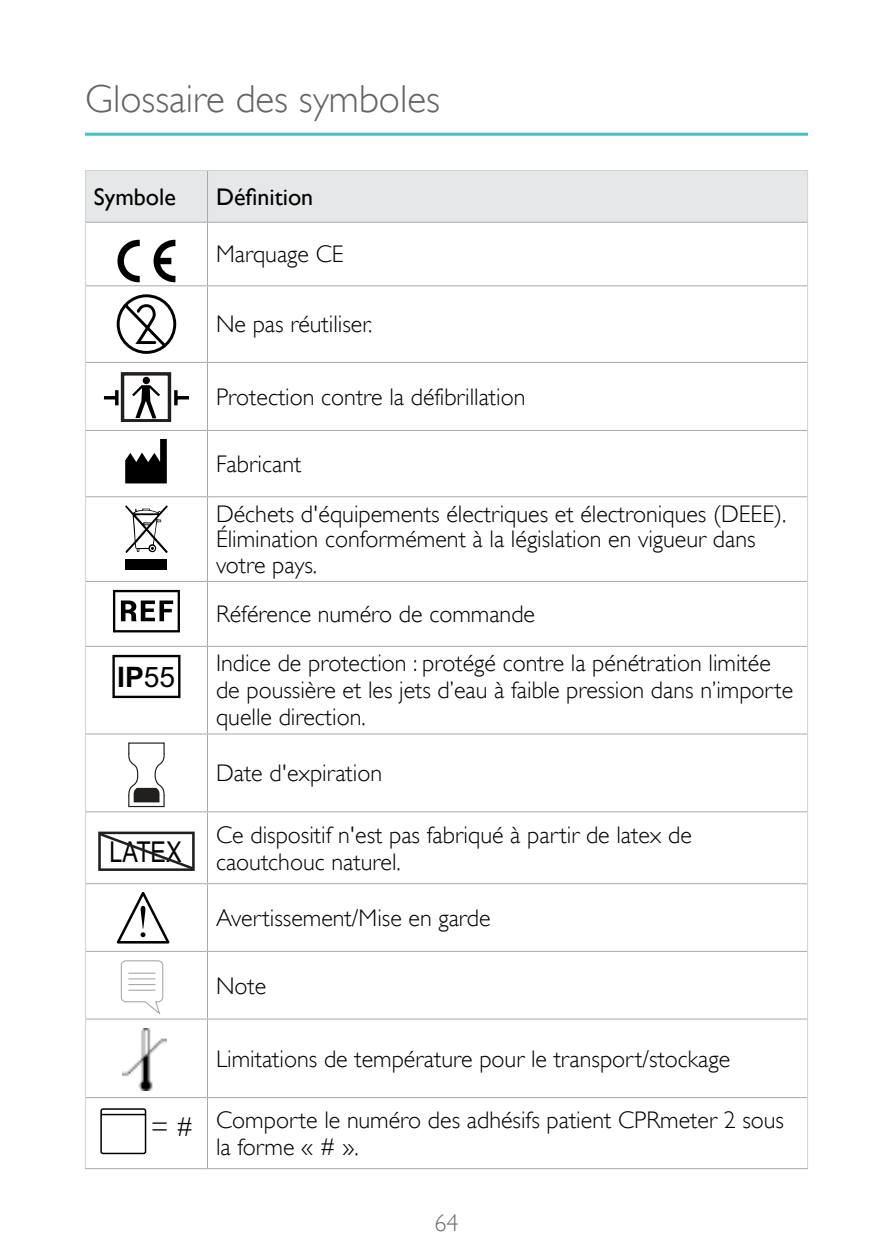
<style>
.page{position:relative;width:893px;height:1259px;background:#fff}
.page>*{position:absolute;margin:0;border:0;box-sizing:border-box;transform-origin:0 0}
.t1{font:300 39px "Gill Alt One";color:#636466}
.t2{font:28.8px "Arial Narrow";color:#000}
.t3{font:700 28.2px "Arial";color:#000}
.t4{font:300 27px "Gill Alt One";color:#000}
.t5{font:300 24px/27px "Gill Alt One";color:#000}
.t6{font:24px "Gill Alt One";color:#000}
.t7{font:300 24px "Gill Alt One";color:#6d6e71}
.s1{font-weight:400}
</style>
<div class="page">
<hr style="left:85px;top:133px;width:723px;height:3px;background:#46c1be">
<div style="left:86px;top:171px;width:721px;height:51px;background:#e6e7e8"></div>
<hr style="left:207px;top:171px;width:1px;height:51px;background:#a7a9ac">
<hr style="left:85px;top:170px;width:122px;height:1px;background:#d1d3d4">
<hr style="left:85px;top:171px;width:1px;height:51px;background:#d1d3d4">
<hr style="left:207px;top:170px;width:601px;height:1px;background:#d1d3d4">
<hr style="left:807px;top:171px;width:1px;height:51px;background:#d1d3d4">
<hr style="left:85px;top:222px;width:1px;height:64px;background:#d1d3d4">
<hr style="left:807px;top:222px;width:1px;height:64px;background:#d1d3d4">
<hr style="left:85px;top:286px;width:1px;height:76px;background:#d1d3d4">
<hr style="left:807px;top:286px;width:1px;height:76px;background:#d1d3d4">
<hr style="left:85px;top:362px;width:1px;height:68px;background:#d1d3d4">
<hr style="left:807px;top:362px;width:1px;height:68px;background:#d1d3d4">
<hr style="left:85px;top:430px;width:1px;height:67px;background:#d1d3d4">
<hr style="left:807px;top:430px;width:1px;height:67px;background:#d1d3d4">
<hr style="left:85px;top:497px;width:1px;height:84px;background:#d1d3d4">
<hr style="left:807px;top:497px;width:1px;height:84px;background:#d1d3d4">
<hr style="left:85px;top:581px;width:1px;height:65px;background:#d1d3d4">
<hr style="left:807px;top:581px;width:1px;height:65px;background:#d1d3d4">
<hr style="left:85px;top:646px;width:1px;height:88px;background:#d1d3d4">
<hr style="left:807px;top:646px;width:1px;height:88px;background:#d1d3d4">
<hr style="left:85px;top:734px;width:1px;height:78px;background:#d1d3d4">
<hr style="left:807px;top:734px;width:1px;height:78px;background:#d1d3d4">
<hr style="left:85px;top:812px;width:1px;height:71px;background:#d1d3d4">
<hr style="left:807px;top:812px;width:1px;height:71px;background:#d1d3d4">
<hr style="left:85px;top:883px;width:1px;height:68px;background:#d1d3d4">
<hr style="left:807px;top:883px;width:1px;height:68px;background:#d1d3d4">
<hr style="left:85px;top:951px;width:1px;height:68px;background:#d1d3d4">
<hr style="left:807px;top:951px;width:1px;height:68px;background:#d1d3d4">
<hr style="left:85px;top:1019px;width:1px;height:78px;background:#d1d3d4">
<hr style="left:807px;top:1019px;width:1px;height:78px;background:#d1d3d4">
<hr style="left:85px;top:1097px;width:1px;height:71px;background:#d1d3d4">
<hr style="left:807px;top:1097px;width:1px;height:71px;background:#d1d3d4">
<hr style="left:86px;top:222px;width:121px;height:1px;background:#a7a9ac">
<hr style="left:207px;top:222px;width:600px;height:1px;background:#a7a9ac">
<hr style="left:207px;top:223px;width:1px;height:62px;background:#a7a9ac">
<hr style="left:86px;top:285px;width:121px;height:1px;background:#a7a9ac">
<hr style="left:207px;top:285px;width:600px;height:1px;background:#a7a9ac">
<hr style="left:207px;top:286px;width:1px;height:76px;background:#a7a9ac">
<hr style="left:86px;top:362px;width:121px;height:1px;background:#a7a9ac">
<hr style="left:207px;top:362px;width:600px;height:1px;background:#a7a9ac">
<hr style="left:207px;top:363px;width:1px;height:67px;background:#a7a9ac">
<hr style="left:86px;top:430px;width:121px;height:1px;background:#a7a9ac">
<hr style="left:207px;top:430px;width:600px;height:1px;background:#a7a9ac">
<hr style="left:207px;top:431px;width:1px;height:65px;background:#a7a9ac">
<hr style="left:86px;top:496px;width:121px;height:1px;background:#a7a9ac">
<hr style="left:207px;top:496px;width:600px;height:1px;background:#a7a9ac">
<hr style="left:207px;top:497px;width:1px;height:84px;background:#a7a9ac">
<hr style="left:86px;top:581px;width:121px;height:1px;background:#a7a9ac">
<hr style="left:207px;top:581px;width:600px;height:1px;background:#a7a9ac">
<hr style="left:207px;top:582px;width:1px;height:64px;background:#a7a9ac">
<hr style="left:86px;top:646px;width:121px;height:1px;background:#a7a9ac">
<hr style="left:207px;top:646px;width:600px;height:1px;background:#a7a9ac">
<hr style="left:207px;top:647px;width:1px;height:86px;background:#a7a9ac">
<hr style="left:86px;top:733px;width:121px;height:1px;background:#a7a9ac">
<hr style="left:207px;top:733px;width:600px;height:1px;background:#a7a9ac">
<hr style="left:207px;top:734px;width:1px;height:77px;background:#a7a9ac">
<hr style="left:86px;top:811px;width:121px;height:1px;background:#a7a9ac">
<hr style="left:207px;top:811px;width:600px;height:1px;background:#a7a9ac">
<hr style="left:207px;top:812px;width:1px;height:71px;background:#a7a9ac">
<hr style="left:86px;top:883px;width:121px;height:1px;background:#a7a9ac">
<hr style="left:207px;top:883px;width:600px;height:1px;background:#a7a9ac">
<hr style="left:207px;top:884px;width:1px;height:67px;background:#a7a9ac">
<hr style="left:86px;top:951px;width:121px;height:1px;background:#a7a9ac">
<hr style="left:207px;top:951px;width:600px;height:1px;background:#a7a9ac">
<hr style="left:207px;top:951px;width:1px;height:67px;background:#a7a9ac">
<hr style="left:86px;top:1018px;width:121px;height:1px;background:#a7a9ac">
<hr style="left:207px;top:1018px;width:600px;height:1px;background:#a7a9ac">
<hr style="left:207px;top:1019px;width:1px;height:78px;background:#a7a9ac">
<hr style="left:86px;top:1097px;width:121px;height:1px;background:#a7a9ac">
<hr style="left:207px;top:1097px;width:600px;height:1px;background:#a7a9ac">
<hr style="left:207px;top:1098px;width:1px;height:70px;background:#a7a9ac">
<hr style="left:85px;top:1168px;width:122px;height:1px;background:#a7a9ac">
<hr style="left:207px;top:1168px;width:601px;height:1px;background:#a7a9ac">
<svg style="left:117px;top:240px;width:23px;height:42px"></svg>
<svg style="left:153px;top:240px;width:22px;height:42px"></svg>
<svg style="left:117px;top:294px;width:59px;height:60px"></svg>
<div style="left:143px;top:377px;width:7px;height:7px;background:#000;border-radius:50%"></div>
<svg style="left:132px;top:385px;width:28px;height:33px"></svg>
<svg style="left:115px;top:390px;width:4px;height:15px"></svg>
<svg style="left:104px;top:396px;width:13px;height:3px"></svg>
<svg style="left:174px;top:390px;width:4px;height:15px"></svg>
<svg style="left:176px;top:396px;width:13px;height:3px"></svg>
<div style="left:121px;top:372px;width:50px;height:50px;border:3px solid #231f20"></div>
<svg style="left:125px;top:439px;width:42px;height:44px"></svg>
<div style="left:126px;top:559px;width:41px;height:10px;background:#000"></div>
<svg style="left:125px;top:505px;width:43px;height:48px"></svg>
<svg style="left:113px;top:590px;width:67px;height:42px"></svg>
<svg style="left:112px;top:655px;width:68px;height:43px"></svg>
<svg style="left:128px;top:742px;width:37px;height:65px"></svg>
<svg style="left:98px;top:831px;width:97px;height:40px"></svg>
<svg style="left:117px;top:891px;width:52px;height:52px"></svg>
<svg style="left:121px;top:960px;width:42px;height:55px"></svg>
<img style="left:122px;top:1028px;width:45px;height:63px">
<svg style="left:100px;top:1108px;width:47px;height:46px"></svg>
<h1 class="t1" style="left:85px;top:76px;width:356px">Glossaire des symboles</h1>
<p class="t6" style="left:94px;top:183px;width:84px">Symbole</p>
<p class="t6" style="left:216px;top:183px;width:99px">Définition</p>
<p class="t5" style="left:216px;top:241px;width:129px">Marquage CE</p>
<p class="t5" style="left:216px;top:311px;width:158px">Ne pas réutiliser.</p>
<p class="t5" style="left:216px;top:383px;width:311px">Protection contre la défibrillation</p>
<p class="t5" style="left:216px;top:439px;width:572px;line-height:50.1px">Fabricant<br>Déchets d'équipements électriques et électroniques (DEEE).</p>
<p class="t5" style="left:216px;top:526px;width:541px;line-height:25.5px">Élimination conformément à la législation en vigueur dans votre pays.</p>
<p class="t5" style="left:216px;top:600px;width:321px">Référence numéro de commande</p>
<p class="t3" style="left:117px;top:658px;width:60px">IP<span class="s1">55</span></p>
<p class="t5" style="left:216px;top:650px;width:579px">Indice de protection : protégé contre la pénétration limitée de poussière et les jets d’eau à faible pression dans n’importe quelle direction.</p>
<p class="t5" style="left:216px;top:759px;width:168px">Date d'expiration</p>
<p class="t2" style="left:109px;top:831px;width:74px">LATEX</p>
<p class="t4" style="left:151px;top:1111px;width:45px">= #</p>
<p class="t5" style="left:216px;top:821px;width:477px">Ce dispositif n'est pas fabriqué à partir de latex de caoutchouc naturel.</p>
<p class="t5" style="left:216px;top:904px;width:276px">Avertissement/Mise en garde</p>
<p class="t5" style="left:216px;top:972px;width:52px">Note</p>
<p class="t5" style="left:216px;top:1045px;width:516px">Limitations de température pour le transport/stockage</p>
<p class="t5" style="left:216px;top:1106px;width:570px">Comporte le numéro des adhésifs patient CPRmeter 2 sous la forme « # ».</p>
<p class="t7" style="left:434px;top:1209px;width:25px">64</p>
</div>
